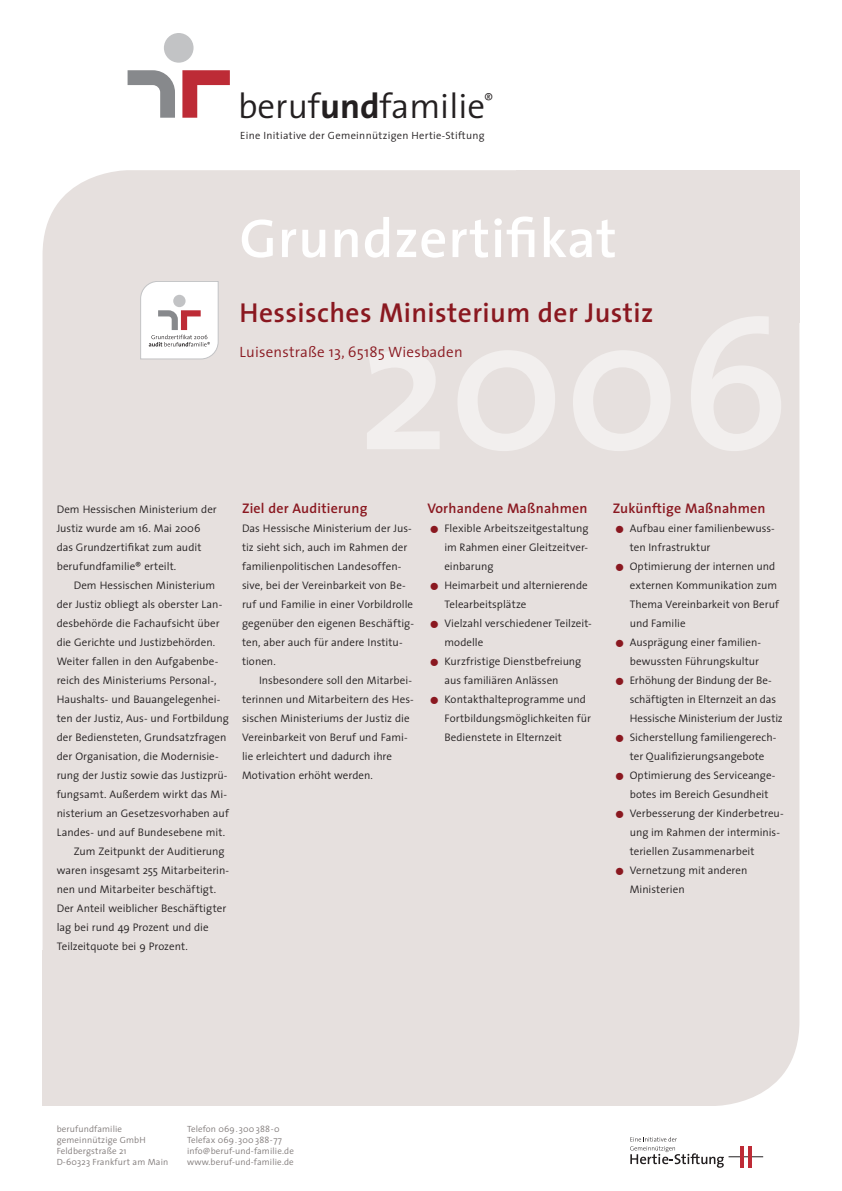
<style>
.page{position:relative;width:842px;height:1191px;background:#fff}
.page>*{position:absolute;margin:0;border:0;box-sizing:border-box;transform-origin:0 0}
.t1{font:600 55px "The Sans";letter-spacing:.015em;color:#fff}
.t2{font:300 35px "The Sans";color:#231f20}
.t3{font:600 27.5px "The Sans";letter-spacing:.015em;color:#8a1820}
.t4{font:300 15px "The Sans";letter-spacing:.015em;color:#8a1820}
.t5{font:600 14px "The Sans";letter-spacing:.015em;color:#8a1820}
.t6{font:300 11px/19px "The Sans";color:#231f20}
.t7{font:300 10.5px "The Sans";letter-spacing:.03em;color:#231f20}
.t8{font:300 9px/11px "The Sans";letter-spacing:.015em;color:#817b7a}
.s1{font-weight:700}
.s2{font-size:33px;color:#8a1820}
</style>
<div class="page">
<div style="left:43px;top:170px;width:756px;height:936px;background:#e6e0de"></div>
<div style="left:516px;top:170px;width:283px;height:153px;background:#e6e0de"></div>
<div style="left:43px;top:950px;width:283px;height:156px;background:#e6e0de"></div>
<svg style="left:140px;top:281px;width:78px;height:78px"></svg>
<hr style="left:728px;top:1156px;width:35px;height:1px;background:#231f20">
<hr style="left:740px;top:1145px;width:3px;height:22px;background:#be2b36">
<hr style="left:748px;top:1145px;width:4px;height:22px;background:#be2b36">
<svg style="left:630px;top:1137px;width:94px;height:30px"></svg>
<div style="left:164px;top:33px;width:30px;height:30px;background:#c2c3c5;border-radius:50%"></div>
<svg style="left:182px;top:70px;width:48px;height:48px"></svg>
<svg style="left:128px;top:70px;width:47px;height:48px"></svg>
<h2 class="t2" style="left:238px;top:77px;width:257px">beruf<span class="s1">und</span>familie<sup>®</sup></h2>
<p class="t7" style="left:240px;top:127px;width:246px">Eine Initiative der Gemeinnützigen Hertie-Stiftung</p>
<h1 class="t1" style="left:240px;top:193px;width:379px">Grundzertifikat</h1>
<h3 class="t3" style="left:240px;top:290px;width:415px">Hessisches Ministerium der Justiz</h3>
<h3 class="t4" style="left:240px;top:340px;width:225px">Luisenstraße 13, 65185 Wiesbaden</h3>
<p class="t6" style="left:57px;top:499px;width:162px">Dem Hessischen Ministerium der<br>Justiz wurde am 16. Mai 2006 das Grundzertifikat zum audit berufundfamilie® erteilt.</p>
<p class="t6" style="left:74px;top:575px;width:143px">Dem Hessischen Ministerium</p>
<p class="t6" style="left:57px;top:594px;width:167px">der Justiz obliegt als oberster Lan-</p>
<p class="t6" style="left:57px;top:613px;width:164px">desbehörde die Fachaufsicht über</p>
<p class="t6" style="left:57px;top:632px;width:160px">die Gerichte und Justizbehörden.</p>
<p class="t6" style="left:57px;top:651px;width:163px">Weiter fallen in den Aufgabenbe-</p>
<p class="t6" style="left:57px;top:670px;width:161px">reich des Ministeriums Personal-,</p>
<p class="t6" style="left:57px;top:689px;width:165px">Haushalts- und Bauangelegenhei-</p>
<p class="t6" style="left:57px;top:708px;width:174px">ten der Justiz, Aus- und Fortbildung</p>
<p class="t6" style="left:57px;top:727px;width:171px">der Bediensteten, Grundsatzfragen</p>
<p class="t6" style="left:57px;top:746px;width:163px">der Organisation, die Modernisie-</p>
<p class="t6" style="left:57px;top:765px;width:172px">rung der Justiz sowie das Justizprü-</p>
<p class="t6" style="left:57px;top:784px;width:172px">fungsamt. Außerdem wirkt das Mi-</p>
<p class="t6" style="left:57px;top:803px;width:174px">nisterium an Gesetzesvorhaben auf</p>
<p class="t6" style="left:57px;top:822px;width:170px">Landes- und auf Bundesebene mit.</p>
<p class="t6" style="left:74px;top:841px;width:152px">Zum Zeitpunkt der Auditierung</p>
<p class="t6" style="left:57px;top:860px;width:174px">waren insgesamt 255 Mitarbeiterin-</p>
<p class="t6" style="left:57px;top:879px;width:161px">nen und Mitarbeiter beschäftigt.</p>
<p class="t6" style="left:57px;top:898px;width:171px">Der Anteil weiblicher Beschäftigter</p>
<p class="t6" style="left:57px;top:917px;width:153px">lag bei rund 49 Prozent und die</p>
<p class="t6" style="left:57px;top:936px;width:133px">Teilzeitquote bei 9 Prozent.</p>
<p class="t5" style="left:242px;top:497px;width:127px">Ziel der Auditierung</p>
<p class="t6" style="left:242px;top:518px;width:173px">Das Hessische Ministerium der Jus&shy;tiz sieht sich, auch im Rahmen der familienpolitischen Landesoffen&shy;sive, bei der Vereinbarkeit von Be&shy;ruf und Familie in einer Vorbildrolle gegenüber den eigenen Beschäftig&shy;ten, aber auch für andere Institu&shy;tionen.</p>
<p class="t6" style="left:242px;top:670px;width:173px;text-indent:17px">Insbesondere soll den Mitarbei&shy;terinnen und Mitarbeitern des Hes&shy;sischen Ministeriums der Justiz die Vereinbarkeit von Beruf und Fami&shy;lie erleichtert und dadurch ihre Motivation erhöht werden.</p>
<p class="t5" style="left:427px;top:497px;width:162px">Vorhandene Maßnahmen</p>
<p class="t6" style="left:444px;top:518px;width:146px;text-align:justify;text-indent:-17px"><span class="s2">•</span> Flexible Arbeitszeitgestaltung im Rahmen einer Gleitzeitver&shy;einbarung</p>
<p class="t6" style="left:444px;top:575px;width:145px;text-indent:-17px"><span class="s2">•</span> Heimarbeit und alternierende<br>Telearbeitsplätze</p>
<p class="t6" style="left:444px;top:613px;width:149px;text-indent:-17px"><span class="s2">•</span> Vielzahl verschiedener Teilzeit&shy;modelle</p>
<p class="t6" style="left:427px;top:651px;width:155px;text-align:center"><span class="s2">•</span> Kurzfristige Dienstbefreiung aus familiären Anlässen</p>
<p class="t6" style="left:444px;top:689px;width:148px;text-indent:-17px"><span class="s2">•</span> Kontakthalteprogramme und<br>Fortbildungsmöglichkeiten für<br>Bedienstete in Elternzeit</p>
<p class="t5" style="left:613px;top:497px;width:154px">Zukünftige Maßnahmen</p>
<p class="t6" style="left:630px;top:518px;width:147px;text-indent:-17px"><span class="s2">•</span> Aufbau einer familienbewuss&shy;ten Infrastruktur</p>
<p class="t6" style="left:630px;top:556px;width:151px;text-indent:-17px"><span class="s2">•</span> Optimierung der internen und externen Kommunikation zum<br>Thema Vereinbarkeit von Beruf und Familie</p>
<p class="t6" style="left:613px;top:632px;width:150px;text-align:right"><span class="s2">•</span> Ausprägung einer familien&shy;bewussten Führungskultur</p>
<p class="t6" style="left:630px;top:670px;width:155px;text-indent:-17px"><span class="s2">•</span> Erhöhung der Bindung der Be&shy;schäftigten in Elternzeit an das<br>Hessische Ministerium der Justiz</p>
<p class="t6" style="left:613px;top:727px;width:165px;text-align:center"><span class="s2">•</span> Sicherstellung familiengerech&shy;ter Qualifizierungsangebote</p>
<p class="t6" style="left:630px;top:765px;width:147px;text-indent:-17px"><span class="s2">•</span> Optimierung des Serviceange&shy;botes im Bereich Gesundheit</p>
<p class="t6" style="left:630px;top:803px;width:155px;text-indent:-17px"><span class="s2">•</span> Verbesserung der Kinderbetreu&shy;ung im Rahmen der interminis&shy;teriellen Zusammenarbeit</p>
<p class="t6" style="left:630px;top:860px;width:119px;text-indent:-17px"><span class="s2">•</span> Vernetzung mit anderen<br>Ministerien</p>
<p class="t8" style="left:57px;top:1123px;width:113px">berufundfamilie gemeinnützige GmbH<br>Feldbergstraße 21<br>D-60323 Frankfurt am Main</p>
<p class="t8" style="left:187px;top:1123px;width:108px">Telefon 069.300 388-0<br>Telefax 069.300 388-77 info@beruf-und-familie.de www.beruf-und-familie.de</p>
</div>
